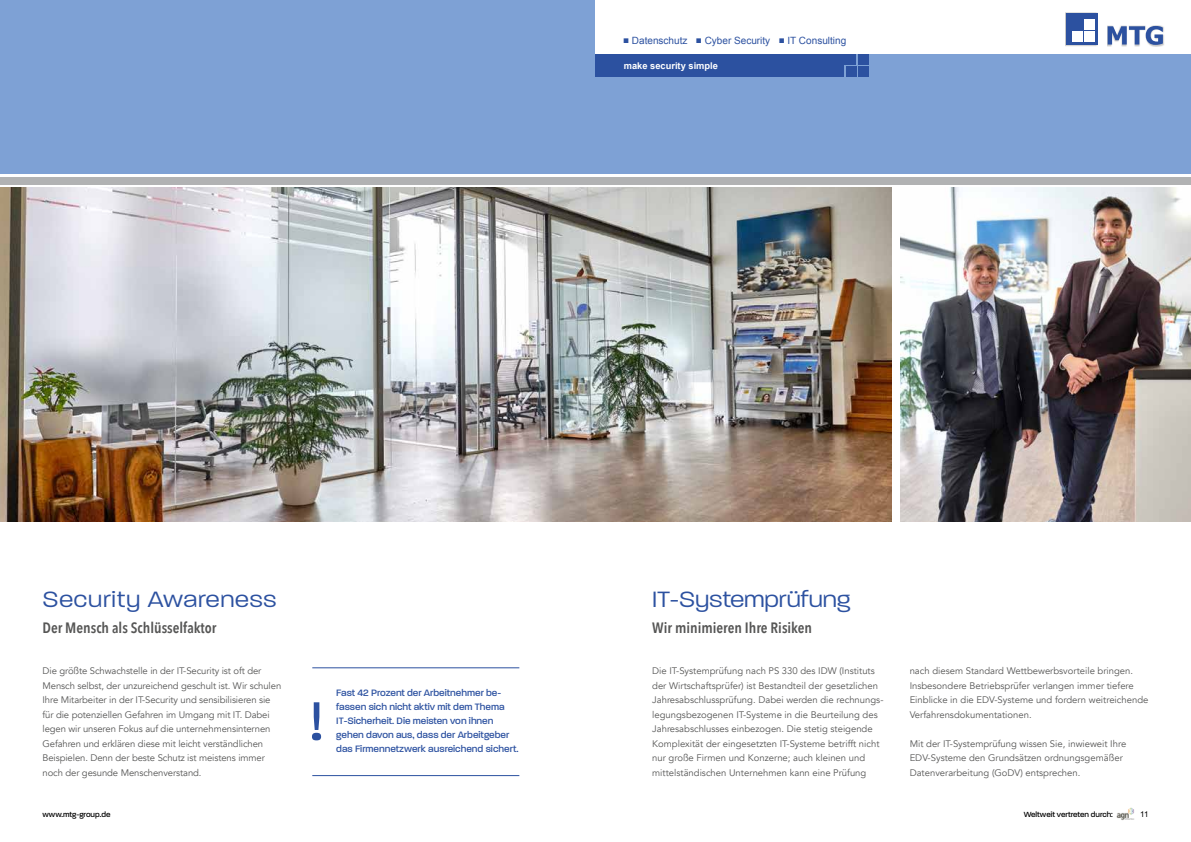
<style>
.page{position:relative;width:1191px;height:842px;background:#fff}
.page>*{position:absolute;margin:0;border:0;box-sizing:border-box;transform-origin:0 0}
.t1{font:500 58.9px "Paralucent";color:#2c51a0}
.t2{font:300 24px "Paralucent";letter-spacing:.03em;color:#2c51a0;scale:1.06 1}
.t3{font:300 24px "Paralucent";color:#2c51a0;scale:1.06 1}
.t4{font:600 15px "Avenir Next Condensed";color:#565655}
.t5{font:500 10px/14px "Paralucent";color:#2c51a0}
.t6{font:10px "Arial";color:#2c51a0}
.t7{font:9.5px/14.5px "Avenir";color:#565655}
.t8{font:700 9.3px "Arial";color:#fff}
.t9{font:500 8px "Paralucent";color:#000}
.t10{font:8px "Arial";color:#000}
</style>
<div class="page">
<img style="left:1117px;top:807px;width:17px;height:13px">
<div style="left:0;top:0;width:595px;height:174px;background:#7ea1d5"></div>
<div style="left:0;top:177px;width:1191px;height:8px;background:#b1b2b3"></div>
<div style="left:595px;top:55px;width:596px;height:119px;background:#7ea1d5"></div>
<div style="left:595px;top:55px;width:261px;height:10px;background:#2c51a0"></div>
<div style="left:595px;top:61px;width:249px;height:16px;background:#2c51a0"></div>
<img style="left:1065px;top:13px;width:32px;height:33px">
<div style="left:1066px;top:13px;width:31px;height:31px;background:#2c51a0"></div>
<img style="left:1107px;top:26px;width:57px;height:21px">
<svg style="left:1107px;top:26px;width:55px;height:19px"></svg>
<div style="left:1084px;top:19px;width:10px;height:10px;background:#fff"></div>
<div style="left:1084px;top:31px;width:10px;height:10px;background:#fff"></div>
<div style="left:1072px;top:31px;width:10px;height:10px;background:#fff"></div>
<div style="left:858px;top:55px;width:10px;height:10px;background:#2c51a0"></div>
<div style="left:858px;top:67px;width:10px;height:10px;background:#2c51a0"></div>
<div style="left:846px;top:67px;width:10px;height:10px;background:#2c51a0"></div>
<img style="left:0;top:188px;width:891px;height:334px">
<img style="left:900px;top:188px;width:291px;height:334px">
<hr style="left:312px;top:775px;width:207px;height:1px;background:#2c51a0">
<hr style="left:312px;top:667px;width:207px;height:1px;background:#2c51a0">
<p class="t6" style="left:623px;top:34px;width:225px">■ Datenschutz ■ Cyber Security ■ IT Consulting</p>
<p class="t8" style="left:624px;top:60px;width:96px">make security simple</p>
<h2 class="t2" style="left:43px;top:585px;width:222px">Security Awareness</h2>
<h3 class="t4" style="left:43px;top:615px;width:175px">Der Mensch als Schlüsselfaktor</h3>
<p class="t7" style="left:43px;top:664px;width:240px">Die größte Schwachstelle in der IT-Security ist oft der Mensch selbst, der unzureichend geschult ist. Wir schulen Ihre Mitarbeiter in der IT-Security und sensibilisieren sie für die potenziellen Gefahren im Umgang mit IT. Dabei legen wir unseren Fokus auf die unternehmensinternen Gefahren und erklären diese mit leicht verständlichen Beispielen. Denn der beste Schutz ist meistens immer noch der gesunde Menschenverstand.</p>
<h1 class="t1" style="left:311px;top:686px;width:13px">!</h1>
<p class="t5" style="left:336px;top:686px;width:184px">Fast 42 Prozent der Arbeitnehmer be&shy;fassen sich nicht aktiv mit dem Thema IT-Sicherheit. Die meisten von ihnen gehen davon aus, dass der Arbeitgeber das Firmennetzwerk ausreichend sichert.</p>
<h2 class="t3" style="left:652px;top:585px;width:188px">IT-Systemprüfung</h2>
<h3 class="t4" style="left:652px;top:615px;width:161px">Wir minimieren Ihre Risiken</h3>
<p class="t7" style="left:652px;top:664px;width:233px">Die IT-Systemprüfung nach PS 330 des IDW (Instituts der Wirtschaftsprüfer) ist Bestandteil der gesetzlichen Jahresabschlussprüfung. Dabei werden die rechnungs&shy;legungsbezogenen IT-Systeme in die Beurteilung des Jahresabschlusses einbezogen. Die stetig steigende Komplexität der eingesetzten IT-Systeme betrifft nicht nur große Firmen und Konzerne; auch kleinen und mittelständischen Unternehmen kann eine Prüfung</p>
<p class="t7" style="left:909px;top:664px;width:240px">nach diesem Standard Wettbewerbsvorteile bringen.<br>Insbesondere Betriebsprüfer verlangen immer tiefere Einblicke in die EDV-Systeme und fordern weitreichende Verfahrensdokumentationen.</p>
<p class="t7" style="left:909px;top:736px;width:218px">Mit der IT-Systemprüfung wissen Sie, inwieweit Ihre<br>EDV-Systeme den Grundsätzen ordnungsgemäßer<br>Datenverarbeitung (GoDV) entsprechen.</p>
<p class="t9" style="left:43px;top:809px;width:69px">www.mtg-group.de</p>
<p class="t9" style="left:1023px;top:810px;width:91px">Weltweit vertreten durch:</p>
<p class="t10" style="left:1140px;top:809px;width:10px">11</p>
</div>
